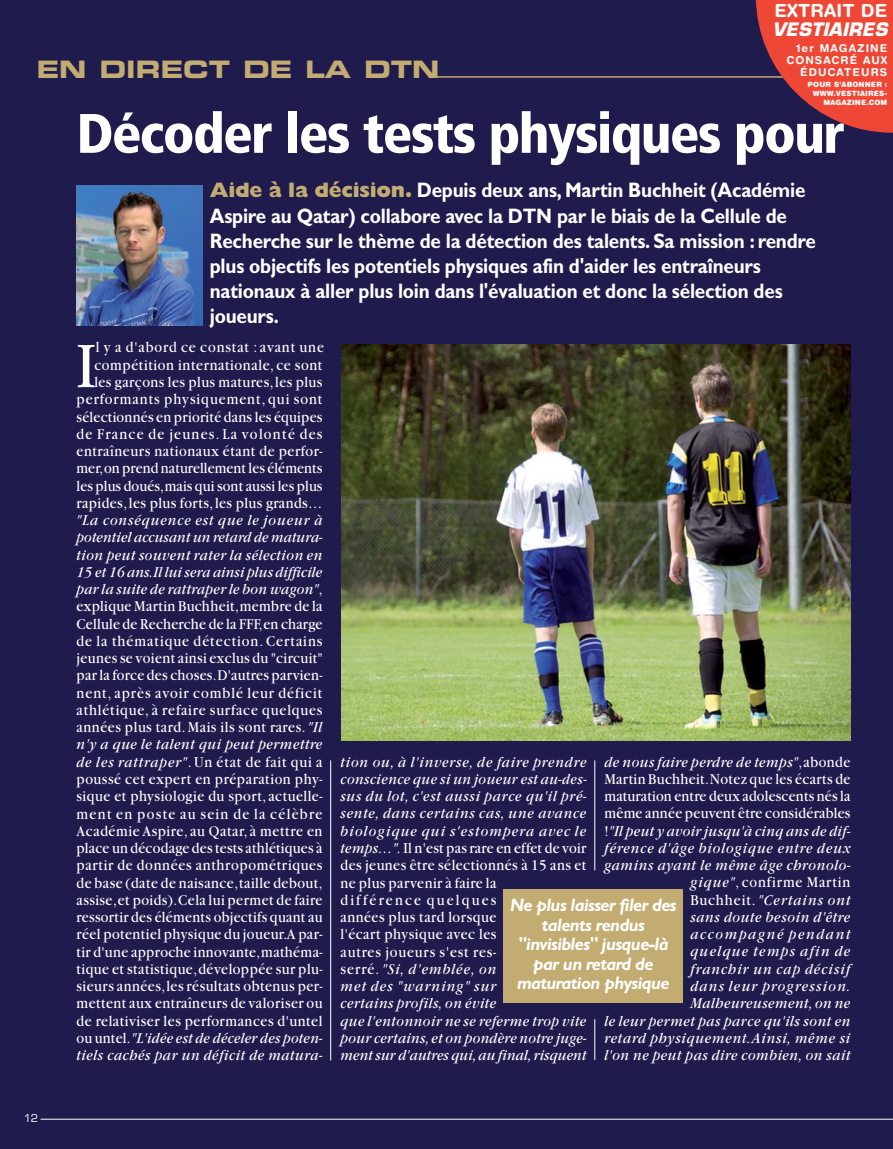
<style>
.page{position:relative;width:893px;height:1149px;background:#fff}
.page>*{position:absolute;margin:0;border:0;box-sizing:border-box;transform-origin:0 0}
.t1{font:67.65px "Garamond";color:#fff;scale:.9 1}
.t2{font:900 condensed 55.5px "Frutiger";letter-spacing:-.03em;color:#fff}
.t3{font:24px "Eurostile Bold Extended Two";color:#c2ac72}
.t4{font:700 21px/25.2px "Gill Sans";letter-spacing:-.01em;color:#fff;scale:.9 1}
.t5{font:italic 700 18.15px "Eurostile";color:#fff}
.t6{font:700 18.15px "Helvetica Rounded";letter-spacing:.01em;color:#fff}
.t7{font:italic 700 18px/19.5px "Gill Sans";letter-spacing:-.03em;color:#fff;text-align:center}
.t8{font:15.75px/17.2px "Garamond";letter-spacing:.035em;color:#fff;text-align:right;scale:.9 1}
.t9{font:italic 15.75px/17.2px "Garamond";letter-spacing:.04em;color:#fff;scale:.9 1}
.t10{font:700 10.8px/12px "Helvetica Rounded";letter-spacing:.105em;color:#fff;text-align:right}
.t11{font:10.5px "Eurostile";color:#fff}
.t12{font:900 7.2px/8.7px "Helvetica Rounded";letter-spacing:.015em;color:#fff;text-align:right}
.s1{font-weight:800;color:#c2ac72}
.s2{font-style:italic}
.s3{font-style:normal}
</style>
<div class="page">
<div style="left:0;top:1px;width:892px;height:1147px;background:#1f1b4d"></div>
<hr style="left:436px;top:76px;width:456px;height:2px;background:#c2ac72">
<hr style="left:41px;top:1118px;width:851px;height:1px;background:#fff">
<hr style="left:594px;top:1018px;width:1px;height:41px;background:#fff">
<hr style="left:594px;top:760px;width:1px;height:110px;background:#fff">
<hr style="left:330px;top:760px;width:1px;height:300px;background:#fff">
<div style="left:504px;top:889px;width:179px;height:113px;background:#c2ac72"></div>
<img style="left:342px;top:345px;width:508px;height:395px">
<img style="left:77px;top:185px;width:125px;height:140px">
<svg style="left:756px;top:1px;width:136px;height:132px"></svg>
<h3 class="t3" style="left:37px;top:52px;width:404px">EN DIRECT DE LA DTN</h3>
<p class="t6" style="left:775px;top:0;width:114px">EXTRAIT DE</p>
<p class="t5" style="left:772px;top:19px;width:121px">VESTIAIRES</p>
<p class="t10" style="left:786px;top:42px;width:102px">1er MAGAZINE<br>CONSACRÉ AUX<br>ÉDUCATEURS</p>
<p class="t12" style="left:807px;top:80px;width:81px">POUR S'ABONNER :<br>WWW.VESTIAIRES-<br>MAGAZINE.COM</p>
<h2 class="t2" style="left:77px;top:100px;width:770px">Décoder les tests physiques pour</h2>
<p class="t4" style="left:210px;top:177px;width:675px"><span class="s1">Aide à la décision.</span> Depuis deux ans, Martin Buchheit (Académie Aspire au Qatar) collabore avec la DTN par le biais de la Cellule de Recherche sur le thème de la détection des talents. Sa mission : rendre plus objectifs les potentiels physiques afin d'aider les entraîneurs nationaux à aller plus loin dans l'évaluation et donc la sélection des joueurs.</p>
<p class="t11" style="left:24px;top:1111px;width:16px">12</p>
<p class="t8" style="left:77px;top:339px;width:277px">l y a d'abord ce constat : avant une compétition internationale, ce sont les garçons les plus matures, les plus performants physiquement, qui sont sélectionnés en priorité dans les équipes de France de jeunes. La volonté des entraîneurs nationaux étant de perfor&shy;mer,on prend naturellement les éléments les plus doués,mais qui sont aussi les plus rapides, les plus forts, les plus grands…</p>
<p class="t8" style="left:77px;top:511px;width:275px;text-align:justify"><span class="s2">"La conséquence est que le joueur à potentiel accusant un retard de matura&shy;tion peut souvent rater la sélection en 15 et 16 ans.Il lui sera ainsi plus difficile par la suite de rattraper le bon wagon"</span>, explique Martin Buchheit, membre de la Cellule de Recherche de la FFF, en charge de la thématique détection. Certains jeunes se voient ainsi exclus du "circuit" par la force des choses. D'autres parvien&shy;nent, après avoir comblé leur déficit athlétique, à refaire surface quelques années plus tard. Mais ils sont rares. <span class="s2">"Il n'y a que le talent qui peut permettre de les rattraper"</span>. Un état de fait qui a poussé cet expert en préparation phy&shy;sique et physiologie du sport, actuelle&shy;ment en poste au sein de la célèbre Académie Aspire, au Qatar, à mettre en place un décodage des tests athlétiques à partir de données anthropométriques de base (date de naisance, taille debout, assise, et poids). Cela lui permet de faire ressortir des éléments objectifs quant au réel potentiel physique du joueur. A par&shy;tir d'une approche innovante, mathéma&shy;tique et statistique, développée sur plu&shy;sieurs années, les résultats obtenus per&shy;mettent aux entraîneurs de valoriser ou de relativiser les performances d'untel ou untel.<span class="s2">"L'idée est de déceler des poten&shy;tiels cachés par un déficit de matura-</span></p>
<h1 class="t1" style="left:77px;top:330px;width:23px">I</h1>
<p class="t9" style="left:340px;top:753px;width:275px">tion ou, à l'inverse, de faire prendre conscience que si un joueur est au-des&shy;sus du lot, c'est aussi parce qu'il pré&shy;sente, dans certains cas, une avance biologique qui s'estompera avec le temps…". <span class="s3">Il n'est pas rare en effet de voir des jeunes être sélectionnés à 15 ans et ne plus parvenir à faire la<br>différence quelques<br>années plus tard lorsque<br>l'écart physique avec les<br>autres joueurs s'est res-<br>serré.</span> "Si, d'emblée, on<br>met des "warning" sur<br>certains profils, on évite<br>que l'entonnoir ne se referme trop vite pour certains, et on pondère notre juge&shy;ment sur d'autres qui, au final, risquent</p>
<p class="t9" style="left:604px;top:753px;width:275px;text-align:right">de nous faire perdre de temps"<span class="s3">, abonde<br>Martin Buchheit. Notez que les écarts de maturation entre deux adolescents nés la même année peuvent être considérables !</span>"Il peut y avoir jusqu'à cinq ans de dif&shy;férence d'âge biologique entre deux gamins ayant le même âge chronolo&shy;gique"<span class="s3">, confirme Martin<br>Buchheit.</span> "Certains ont<br>sans doute besoin d'être accompagné pendant<br>quelque temps afin de<br>franchir un cap décisif<br>dans leur progression.<br>Malheureusement, on ne<br>le leur permet pas parce qu'ils sont en retard physiquement. Ainsi, même si l'on ne peut pas dire combien, on sait</p>
<p class="t7" style="left:510px;top:895px;width:168px">Ne plus laisser filer des talents rendus "invisibles" jusque-là par un retard de maturation physique</p>
</div>
